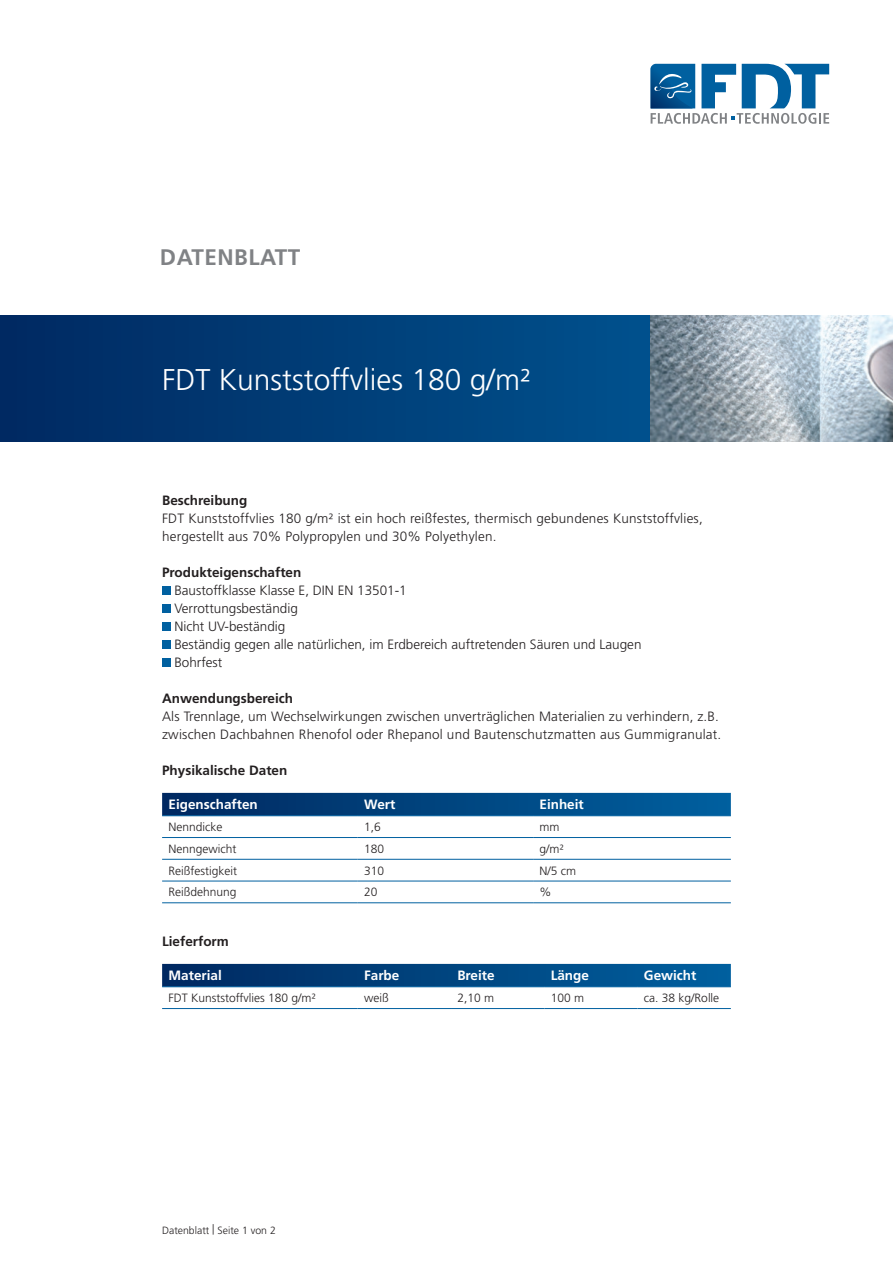
<style>
.page{position:relative;width:893px;height:1263px;background:#fff}
.page>*{position:absolute;margin:0;border:0;box-sizing:border-box;transform-origin:0 0}
.t1{font:300 30px "Frutiger";color:#fff}
.t2{font:700 22.5px "Frutiger";letter-spacing:.02em;color:#808285}
.t3{font:300 13.5px/18px "Frutiger";letter-spacing:.01em;color:#231f20}
.t4{font:700 13.5px "Frutiger";color:#231f20}
.t5{font:700 13.5px "Frutiger";color:#fff}
.t6{font:300 12px "Frutiger";color:#231f20}
.t7{font:300 10.5px "Frutiger";color:#231f20}
</style>
<div class="page">
<svg style="left:0;top:316px;width:651px;height:126px;background:#003d77"></svg>
<svg style="left:651px;top:64px;width:178px;height:60px"></svg>
<div style="left:162px;top:586px;width:9px;height:9px;background:#0060a0"></div>
<div style="left:162px;top:604px;width:9px;height:9px;background:#0060a0"></div>
<div style="left:162px;top:622px;width:9px;height:9px;background:#0060a0"></div>
<div style="left:162px;top:640px;width:9px;height:9px;background:#0060a0"></div>
<div style="left:162px;top:658px;width:9px;height:9px;background:#0060a0"></div>
<img style="left:651px;top:316px;width:242px;height:126px">
<svg style="left:162px;top:793px;width:569px;height:22px;background:#00447f"></svg>
<hr style="left:162px;top:815px;width:196px;height:1px;background:#0060a0">
<hr style="left:358px;top:815px;width:175px;height:1px;background:#0060a0">
<hr style="left:533px;top:815px;width:198px;height:1px;background:#0060a0">
<hr style="left:162px;top:837px;width:196px;height:1px;background:#0060a0">
<hr style="left:358px;top:837px;width:175px;height:1px;background:#0060a0">
<hr style="left:533px;top:837px;width:198px;height:1px;background:#0060a0">
<hr style="left:162px;top:859px;width:196px;height:1px;background:#0060a0">
<hr style="left:358px;top:859px;width:175px;height:1px;background:#0060a0">
<hr style="left:533px;top:859px;width:198px;height:1px;background:#0060a0">
<hr style="left:162px;top:881px;width:196px;height:1px;background:#0060a0">
<hr style="left:358px;top:881px;width:175px;height:1px;background:#0060a0">
<hr style="left:533px;top:881px;width:198px;height:1px;background:#0060a0">
<hr style="left:162px;top:902px;width:196px;height:1px;background:#0060a0">
<hr style="left:358px;top:902px;width:175px;height:1px;background:#0060a0">
<hr style="left:533px;top:902px;width:198px;height:1px;background:#0060a0">
<svg style="left:162px;top:964px;width:569px;height:22px;background:#00447f"></svg>
<hr style="left:162px;top:986px;width:196px;height:1px;background:#0060a0">
<hr style="left:358px;top:986px;width:93px;height:1px;background:#0060a0">
<hr style="left:451px;top:986px;width:93px;height:1px;background:#0060a0">
<hr style="left:544px;top:986px;width:94px;height:1px;background:#0060a0">
<hr style="left:638px;top:986px;width:93px;height:1px;background:#0060a0">
<hr style="left:162px;top:1008px;width:196px;height:1px;background:#0060a0">
<hr style="left:358px;top:1008px;width:93px;height:1px;background:#0060a0">
<hr style="left:451px;top:1008px;width:93px;height:1px;background:#0060a0">
<hr style="left:544px;top:1008px;width:94px;height:1px;background:#0060a0">
<hr style="left:638px;top:1008px;width:93px;height:1px;background:#0060a0">
<h2 class="t2" style="left:160px;top:244px;width:142px">DATENBLATT</h2>
<h1 class="t1" style="left:162px;top:363px;width:370px">FDT Kunststoffvlies 180 g/m²</h1>
<p class="t4" style="left:162px;top:492px;width:87px">Beschreibung</p>
<p class="t3" style="left:162px;top:509px;width:542px">FDT Kunststoffvlies 180 g/m² ist ein hoch reißfestes, thermisch gebundenes Kunststoffvlies, hergestellt aus 70% Polypropylen und 30% Polyethylen.</p>
<p class="t4" style="left:162px;top:564px;width:141px">Produkteigenschaften</p>
<p class="t3" style="left:174px;top:581px;width:469px">Baustoffklasse Klasse E, DIN EN 13501-1<br>Verrottungsbeständig<br>Nicht UV-beständig<br>Beständig gegen alle natürlichen, im Erdbereich auftretenden Säuren und Laugen Bohrfest</p>
<p class="t4" style="left:162px;top:690px;width:133px">Anwendungsbereich</p>
<p class="t3" style="left:162px;top:707px;width:561px">Als Trennlage, um Wechselwirkungen zwischen unverträglichen Materialien zu verhindern, z.B. zwischen Dachbahnen Rhenofol oder Rhepanol und Bautenschutzmatten aus Gummigranulat.</p>
<p class="t4" style="left:162px;top:762px;width:127px">Physikalische Daten</p>
<p class="t5" style="left:168px;top:797px;width:91px">Eigenschaften</p>
<p class="t5" style="left:364px;top:797px;width:33px">Wert</p>
<p class="t5" style="left:539px;top:797px;width:46px">Einheit</p>
<p class="t6" style="left:168px;top:820px;width:56px">Nenndicke</p>
<p class="t6" style="left:364px;top:820px;width:18px">1,6</p>
<p class="t6" style="left:539px;top:820px;width:21px">mm</p>
<p class="t6" style="left:168px;top:842px;width:70px">Nenngewicht</p>
<p class="t6" style="left:364px;top:842px;width:22px">180</p>
<p class="t6" style="left:539px;top:842px;width:26px">g/m²</p>
<p class="t6" style="left:168px;top:864px;width:70px">Reißfestigkeit</p>
<p class="t6" style="left:364px;top:864px;width:22px">310</p>
<p class="t6" style="left:539px;top:864px;width:38px">N/5 cm</p>
<p class="t6" style="left:168px;top:885px;width:70px">Reißdehnung</p>
<p class="t6" style="left:364px;top:885px;width:15px">20</p>
<p class="t6" style="left:539px;top:885px;width:13px">%</p>
<p class="t4" style="left:162px;top:933px;width:68px">Lieferform</p>
<p class="t5" style="left:168px;top:968px;width:55px">Material</p>
<p class="t5" style="left:364px;top:968px;width:37px">Farbe</p>
<p class="t5" style="left:457px;top:968px;width:39px">Breite</p>
<p class="t5" style="left:551px;top:968px;width:40px">Länge</p>
<p class="t5" style="left:644px;top:968px;width:54px">Gewicht</p>
<p class="t6" style="left:168px;top:991px;width:149px">FDT Kunststoffvlies 180 g/m²</p>
<p class="t6" style="left:364px;top:991px;width:26px">weiß</p>
<p class="t6" style="left:457px;top:991px;width:38px">2,10 m</p>
<p class="t6" style="left:551px;top:991px;width:35px">100 m</p>
<p class="t6" style="left:644px;top:991px;width:77px">ca. 38 kg/Rolle</p>
<p class="t7" style="left:162px;top:1224px;width:115px">Datenblatt | Seite 1 von 2</p>
</div>
